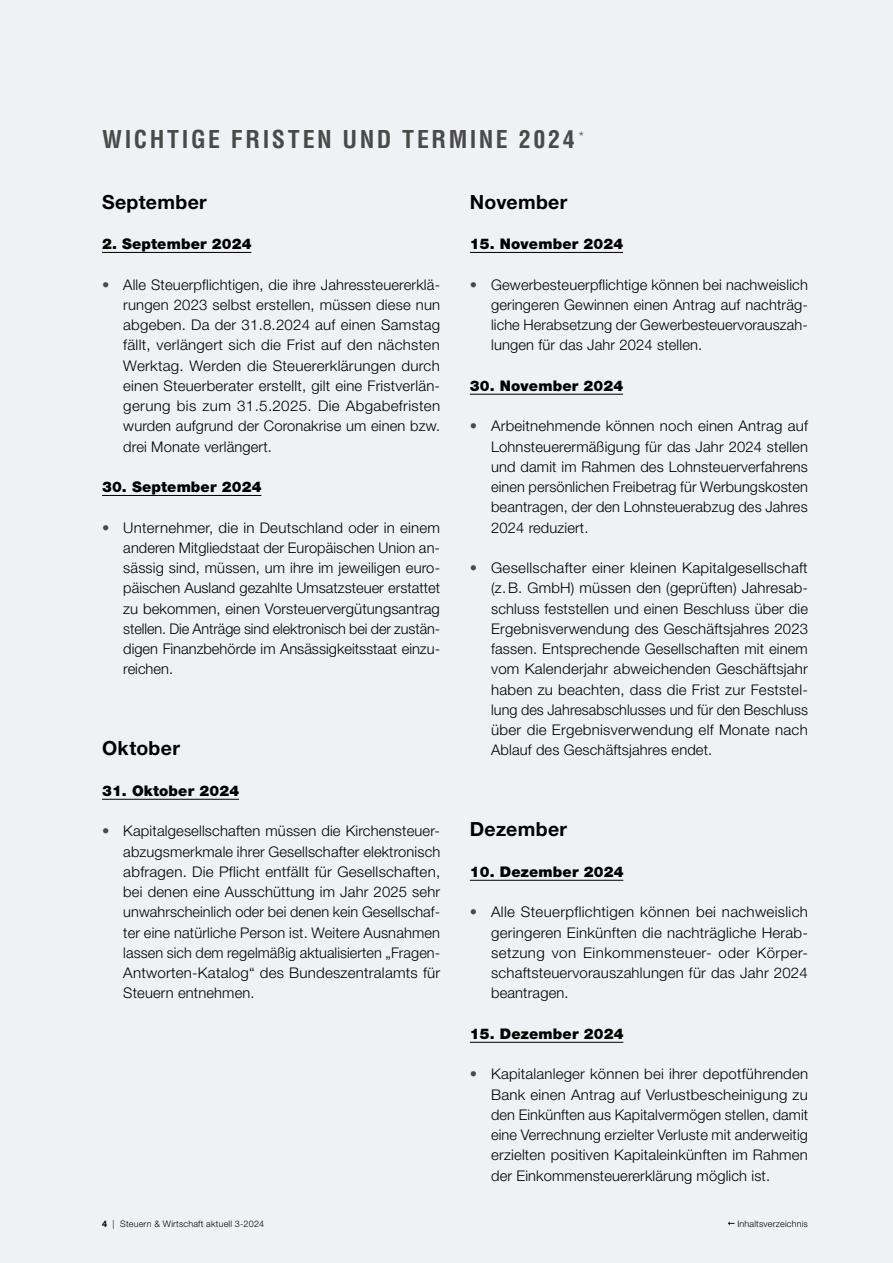
<style>
.page{position:relative;width:893px;height:1263px;background:#eff1f5}
.page>*{position:absolute;margin:0;border:0;box-sizing:border-box;transform-origin:0 0}
.t1{font:700 condensed 24px "Helvetica LT Std";letter-spacing:.105em;color:#4a4a49}
.t2{font:700 19.5px "Helvetica Neue LT Pro";letter-spacing:.015em;color:#000}
.t3{font:300 14.7px/20.2px "Helvetica Neue LT Pro";letter-spacing:.01em;color:#000;text-align:justify}
.t4{font:900 14.7px "Helvetica Neue LT Pro";letter-spacing:.01em;color:#000}
.t5{font:300 9px "Helvetica Neue LT Pro";letter-spacing:.02em;color:#000}
.s1{color:#4a4a49}
.s2{font-weight:700}
</style>
<div class="page">
<hr style="left:102px;top:252px;width:149px;height:1px;background:#000">
<hr style="left:102px;top:495px;width:159px;height:1px;background:#000">
<hr style="left:102px;top:799px;width:137px;height:1px;background:#000">
<hr style="left:470px;top:252px;width:153px;height:1px;background:#000">
<hr style="left:470px;top:394px;width:153px;height:1px;background:#000">
<hr style="left:470px;top:880px;width:153px;height:1px;background:#000">
<hr style="left:470px;top:1042px;width:153px;height:1px;background:#000">
<svg style="left:728px;top:1221px;width:6px;height:4px"></svg>
<h1 class="t1" style="left:102px;top:124px;width:484px">WICHTIGE FRISTEN UND TERMINE 2024 <sup>*</sup></h1>
<h2 class="t2" style="left:102px;top:190px;width:106px">September</h2>
<p class="t4" style="left:102px;top:235px;width:151px">2. September 2024</p>
<p class="t3" style="left:123px;top:274px;width:318px;text-indent:-21px"><span class="s1">•</span> Alle Steuerpflichtigen, die ihre Jahressteuererklä&shy;rungen 2023 selbst erstellen, müssen diese nun abgeben. Da der 31.8.2024 auf einen Samstag fällt, verlängert sich die Frist auf den nächsten Werktag. Werden die Steuererklärungen durch einen Steuerberater erstellt, gilt eine Fristverlän&shy;gerung bis zum 31.5.2025. Die Abgabefristen wurden aufgrund der Coronakrise um einen bzw. drei Monate verlängert.</p>
<p class="t4" style="left:102px;top:478px;width:161px">30. September 2024</p>
<p class="t3" style="left:123px;top:517px;width:318px;text-align:left;text-indent:-21px"><span class="s1">•</span> Unternehmer, die in Deutschland oder in einem anderen Mitgliedstaat der Europäischen Union an&shy;sässig sind, müssen, um ihre im jeweiligen euro&shy;päischen Ausland gezahlte Umsatzsteuer erstattet zu bekommen, einen Vorsteuervergütungsantrag stellen. Die Anträge sind elektronisch bei der zustän&shy;digen Finanzbehörde im Ansässigkeitsstaat einzu&shy;reichen.</p>
<h2 class="t2" style="left:102px;top:736px;width:79px">Oktober</h2>
<p class="t4" style="left:102px;top:782px;width:139px">31. Oktober 2024</p>
<p class="t3" style="left:123px;top:821px;width:318px;text-indent:-21px"><span class="s1">•</span> Kapitalgesellschaften müssen die Kirchensteuer&shy;abzugsmerkmale ihrer Gesellschafter elektronisch abfragen. Die Pflicht entfällt für Gesellschaften, bei denen eine Ausschüttung im Jahr 2025 sehr unwahrscheinlich oder bei denen kein Gesellschaf&shy;ter eine natürliche Person ist. Weitere Ausnahmen lassen sich dem regelmäßig aktualisierten „Fragen-Antworten-Katalog“ des Bundeszentralamts für Steuern entnehmen.</p>
<h2 class="t2" style="left:470px;top:190px;width:99px">November</h2>
<p class="t4" style="left:470px;top:235px;width:155px">15. November 2024</p>
<p class="t3" style="left:491px;top:274px;width:318px;text-align:left;text-indent:-21px"><span class="s1">•</span> Gewerbesteuerpflichtige können bei nachweislich geringeren Gewinnen einen Antrag auf nachträg&shy;liche Herabsetzung der Gewerbesteuervorauszah&shy;lungen für das Jahr 2024 stellen.</p>
<p class="t4" style="left:470px;top:377px;width:155px">30. November 2024</p>
<p class="t3" style="left:491px;top:416px;width:318px;text-indent:-21px"><span class="s1">•</span> Arbeitnehmende können noch einen Antrag auf Lohnsteuerermäßigung für das Jahr 2024 stellen und damit im Rahmen des Lohnsteuerverfahrens einen persönlichen Freibetrag für Werbungskosten beantragen, der den Lohnsteuerabzug des Jahres 2024 reduziert.</p>
<p class="t3" style="left:491px;top:557px;width:318px;text-indent:-21px"><span class="s1">•</span> Gesellschafter einer kleinen Kapitalgesellschaft (z. B. GmbH) müssen den (geprüften) Jahresab&shy;schluss feststellen und einen Beschluss über die Ergebnisverwendung des Geschäftsjahres 2023 fassen. Entsprechende Gesellschaften mit einem vom Kalenderjahr abweichenden Geschäftsjahr haben zu beachten, dass die Frist zur Feststel&shy;lung des Jahresabschlusses und für den Beschluss über die Ergebnisverwendung elf Monate nach Ablauf des Geschäftsjahres endet.</p>
<h2 class="t2" style="left:470px;top:817px;width:99px">Dezember</h2>
<p class="t4" style="left:470px;top:863px;width:155px">10. Dezember 2024</p>
<p class="t3" style="left:491px;top:902px;width:318px;text-indent:-21px"><span class="s1">•</span> Alle Steuerpflichtigen können bei nachweislich geringeren Einkünften die nachträgliche Herab&shy;setzung von Einkommensteuer- oder Körper&shy;schaftsteuervorauszahlungen für das Jahr 2024 beantragen.</p>
<p class="t4" style="left:470px;top:1025px;width:155px">15. Dezember 2024</p>
<p class="t3" style="left:491px;top:1064px;width:318px;text-indent:-21px"><span class="s1">•</span> Kapitalanleger können bei ihrer depotführenden Bank einen Antrag auf Verlustbescheinigung zu den Einkünften aus Kapitalvermögen stellen, damit eine Verrechnung erzielter Verluste mit anderweitig erzielten positiven Kapitaleinkünften im Rahmen der Einkommensteuererklärung möglich ist.</p>
<p class="t5" style="left:102px;top:1218px;width:164px"><span class="s2">4</span> | Steuern &amp; Wirtschaft aktuell 3-2024</p>
<p class="t5" style="left:737px;top:1218px;width:72px">Inhaltsverzeichnis</p>
</div>
